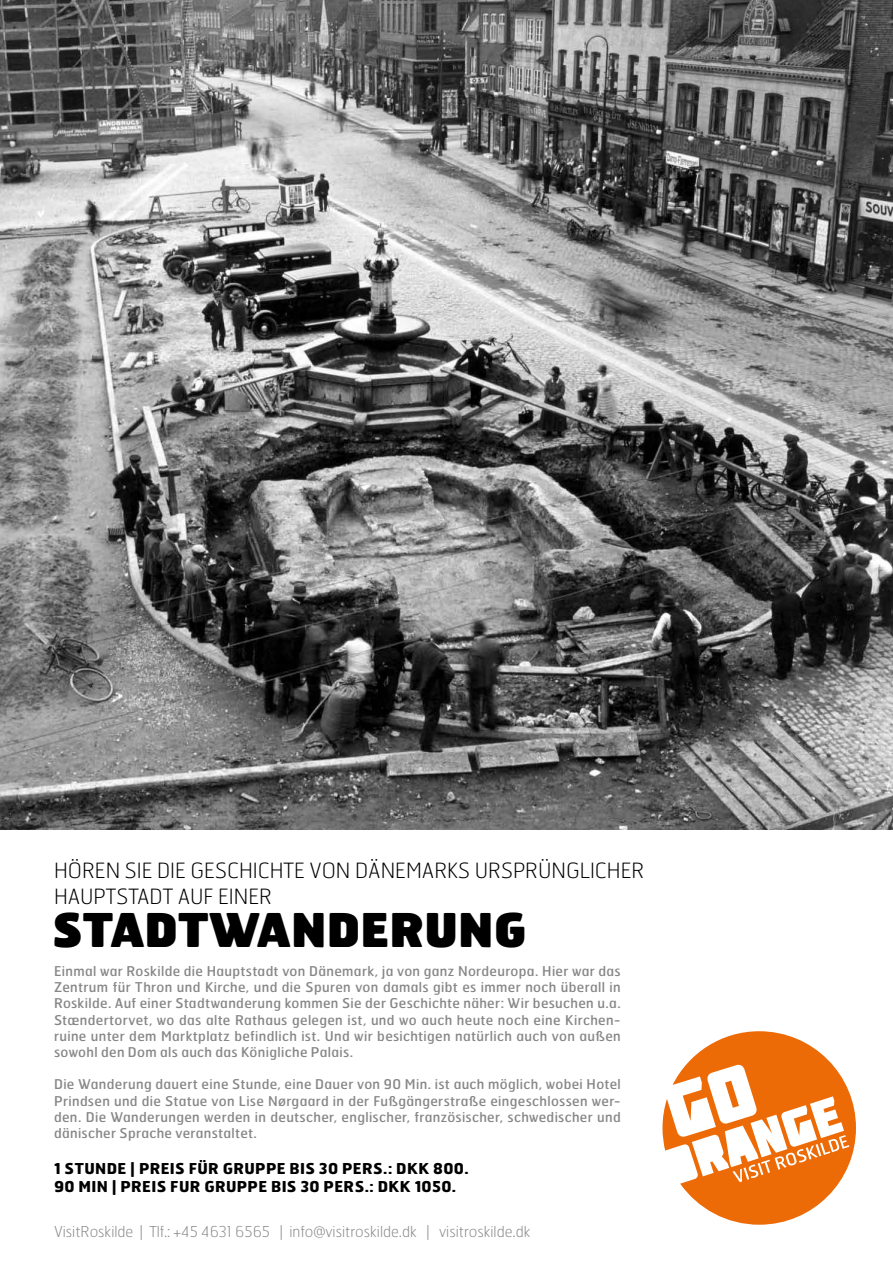
<style>
.page{position:relative;width:893px;height:1263px;background:#fff}
.page>*{position:absolute;margin:0;border:0;box-sizing:border-box;transform-origin:0 0}
.t1{font:900 46.5px "Hermes";color:#000}
.t2{font:100 21px/25.2px "Hermes";color:#000}
.t3{font:700 15px/18px "Hermes";letter-spacing:.025em;color:#000}
.t4{font:100 15px "Hermes";color:#878787}
.t5{font:13.5px/16.2px "Hermes";letter-spacing:.025em;color:#878787;text-align:justify}
</style>
<div class="page">
<img style="left:0;top:0;width:893px;height:829px">
<svg style="left:662px;top:1031px;width:194px;height:194px"></svg>
<h2 class="t2" style="left:54px;top:858px;width:592px">HÖREN SIE DIE GESCHICHTE VON DÄNEMARKS URSPRÜNGLICHER<br>HAUPTSTADT AUF EINER</h2>
<h1 class="t1" style="left:52px;top:899px;width:477px">STADTWANDERUNG</h1>
<p class="t5" style="left:54px;top:962px;width:568px">Einmal war Roskilde die Hauptstadt von Dänemark, ja von ganz Nordeuropa. Hier war das Zentrum für Thron und Kirche, und die Spuren von damals gibt es immer noch überall in Roskilde. Auf einer Stadtwanderung kommen Sie der Geschichte näher: Wir besuchen u.a.<br>Stændertorvet, wo das alte Rathaus gelegen ist, und wo auch heute noch eine Kirchen&shy;ruine unter dem Marktplatz befindlich ist. Und wir besichtigen natürlich auch von außen sowohl den Dom als auch das Königliche Palais.</p>
<p class="t5" style="left:54px;top:1076px;width:568px">Die Wanderung dauert eine Stunde, eine Dauer von 90 Min. ist auch möglich, wobei Hotel Prindsen und die Statue von Lise Nørgaard in der Fußgängerstraße eingeschlossen wer&shy;den. Die Wanderungen werden in deutscher, englischer, französischer, schwedischer und dänischer Sprache veranstaltet.</p>
<p class="t3" style="left:54px;top:1159px;width:416px">1 STUNDE | PREIS FÜR GRUPPE BIS 30 PERS.: DKK 800.<br>90 MIN | PREIS FUR GRUPPE BIS 30 PERS.: DKK 1050.</p>
<p class="t4" style="left:54px;top:1222px;width:478px">VisitRoskilde | Tlf.: +45 4631 6565 | info@visitroskilde.dk | visitroskilde.dk</p>
</div>
